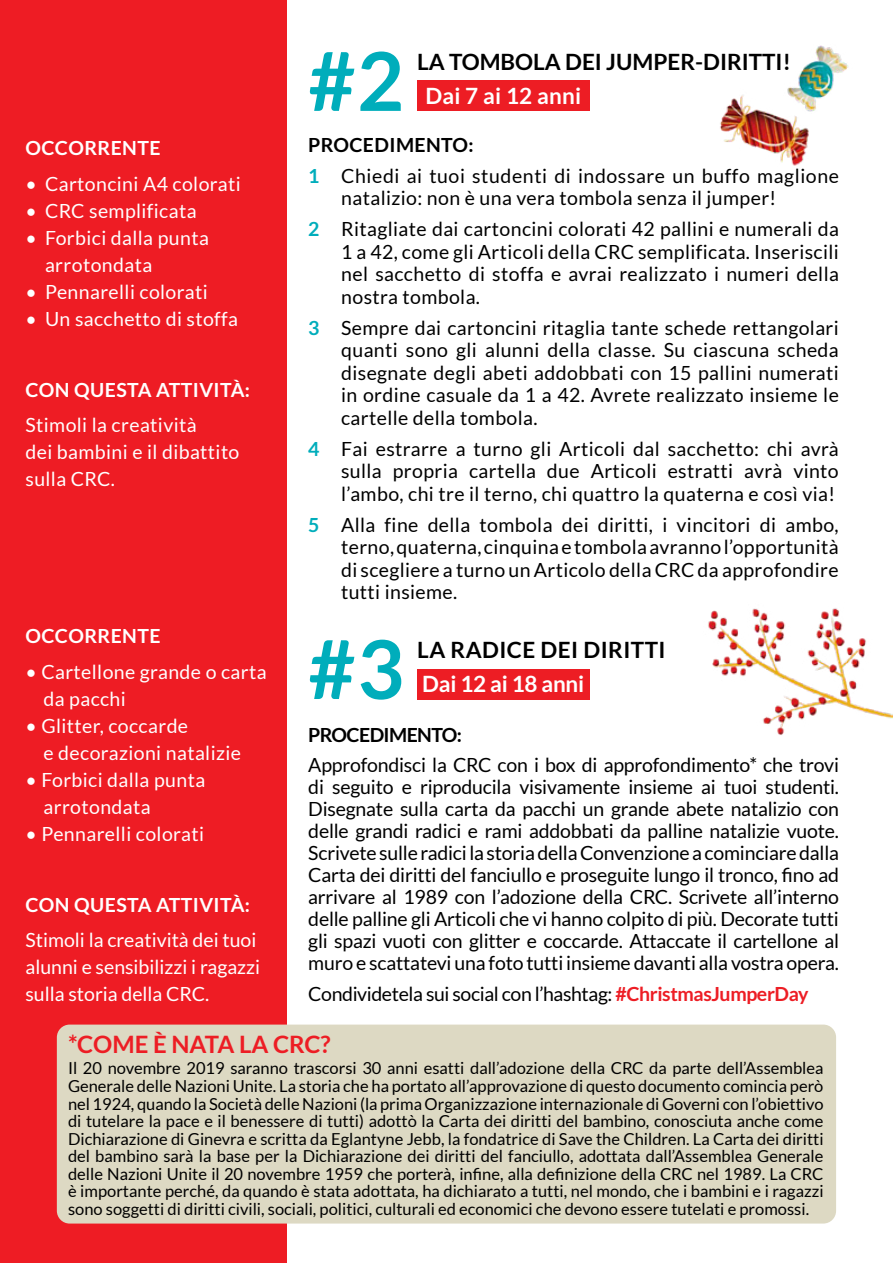
<style>
.page{position:relative;width:893px;height:1263px;background:#fff}
.page>*{position:absolute;margin:0;border:0;box-sizing:border-box;transform-origin:0 0}
.t1{font:700 81.15px "Lato";color:#00adbb}
.t2{font:700 24px "Lato";color:#ed1d24}
.t3{font:700 22.5px "Lato";color:#000}
.t4{font:700 22.5px "Lato";letter-spacing:.02em;color:#000}
.t5{font:700 22.5px "Lato";letter-spacing:-.01em;color:#fff}
.t6{font:700 22.5px "Lato";letter-spacing:.01em;color:#fff}
.t7{font:19.5px/22.5px "Lato";letter-spacing:.02em;color:#000;text-align:justify}
.t8{font:19.5px/27px "Lato";letter-spacing:.02em;color:#fff}
.t9{font:19.5px/27px "Lato";color:#fff}
.t10{font:700 19.5px "Lato";letter-spacing:.02em;color:#fff}
.t11{font:19.5px "Lato";letter-spacing:-.02em;color:#000}
.t12{font:700 19.5px "Lato";letter-spacing:-.03em;color:#000}
.t13{font:16.5px/17.5px "Lato";color:#000;text-align:justify}
.s1{font-weight:700}
.s2{font-weight:700;color:#00adbb}
.s3{font-weight:700;color:#ed1d24}
</style>
<div class="page">
<div style="left:0;top:0;width:286px;height:1263px;background:#ee1c24"></div>
<img style="left:708px;top:608px;width:185px;height:127px">
<img style="left:720px;top:45px;width:128px;height:121px">
<div style="left:57px;top:1024px;width:779px;height:199px;background:#ddd9c3;border-radius:13px"></div>
<div style="left:417px;top:81px;width:172px;height:30px;background:#ed1d24"></div>
<div style="left:417px;top:669px;width:172px;height:30px;background:#ed1d24"></div>
<p class="t10" style="left:26px;top:137px;width:136px">OCCORRENTE</p>
<p class="t8" style="left:26px;top:170px;width:217px">• Cartoncini A4 colorati</p>
<p class="t8" style="left:26px;top:197px;width:173px">• CRC semplificata</p>
<p class="t8" style="left:45px;top:224px;width:165px;text-indent:-20px">• Forbici dalla punta arrotondata</p>
<p class="t8" style="left:26px;top:278px;width:184px">• Pennarelli colorati</p>
<p class="t8" style="left:26px;top:305px;width:214px">• Un sacchetto di stoffa</p>
<p class="t10" style="left:26px;top:378px;width:226px">CON QUESTA ATTIVITÀ:</p>
<p class="t8" style="left:26px;top:412px;width:215px">Stimoli la creatività<br>dei bambini e il dibattito sulla CRC.</p>
<p class="t10" style="left:26px;top:625px;width:136px">OCCORRENTE</p>
<p class="t8" style="left:44px;top:658px;width:225px;text-indent:-18px">• Cartellone grande o carta da pacchi</p>
<p class="t8" style="left:44px;top:712px;width:199px;text-indent:-18px">• Glitter, coccarde<br>e decorazioni natalizie</p>
<p class="t8" style="left:44px;top:766px;width:163px;text-indent:-18px">• Forbici dalla punta arrotondata</p>
<p class="t8" style="left:26px;top:820px;width:180px">• Pennarelli colorati</p>
<p class="t10" style="left:26px;top:893px;width:226px">CON QUESTA ATTIVITÀ:</p>
<p class="t9" style="left:26px;top:926px;width:236px">Stimoli la creatività dei tuoi alunni e sensibilizzi i ragazzi sulla storia della CRC.</p>
<h1 class="t1" style="left:308px;top:35px;width:97px">#2</h1>
<p class="t3" style="left:417px;top:49px;width:375px">LA TOMBOLA DEI JUMPER-DIRITTI!</p>
<p class="t6" style="left:425px;top:82px;width:157px">Dai 7 ai 12 anni</p>
<p class="t7" style="left:308px;top:129px;width:532px;line-height:31px"><span class="s1">PROCEDIMENTO:<br></span><span class="s2">1</span> Chiedi ai tuoi studenti di indossare un buffo maglione</p>
<p class="t7" style="left:308px;top:182px;width:532px;line-height:31px;text-indent:33px">natalizio: non è una vera tombola senza il jumper!<br><span class="s2">2</span> Ritagliate dai cartoncini colorati 42 pallini e numerali da</p>
<p class="t7" style="left:341px;top:240px;width:499px">1 a 42, come gli Articoli della CRC semplificata. Inseriscili nel sacchetto di stoffa e avrai realizzato i numeri della nostra tombola.</p>
<p class="t7" style="left:341px;top:316px;width:499px;text-indent:-33px"><span class="s2">3</span> Sempre dai cartoncini ritaglia tante schede rettangolari quanti sono gli alunni della classe. Su ciascuna scheda disegnate degli abeti addobbati con 15 pallini numerati in ordine casuale da 1 a 42. Avrete realizzato insieme le cartelle della tombola.</p>
<p class="t7" style="left:341px;top:437px;width:499px;text-indent:-33px"><span class="s2">4</span> Fai estrarre a turno gli Articoli dal sacchetto: chi avrà sulla propria cartella due Articoli estratti avrà vinto l’ambo, chi tre il terno, chi quattro la quaterna e così via!</p>
<p class="t7" style="left:341px;top:513px;width:499px;text-indent:-33px"><span class="s2">5</span> Alla fine della tombola dei diritti, i vincitori di ambo, terno, quaterna, cinquina e tombola avranno l’opportunità di scegliere a turno un Articolo della CRC da approfondire tutti insieme.</p>
<h1 class="t1" style="left:308px;top:623px;width:97px">#3</h1>
<p class="t4" style="left:417px;top:637px;width:250px">LA RADICE DEI DIRITTI</p>
<p class="t5" style="left:422px;top:671px;width:163px">Dai 12 ai 18 anni</p>
<p class="t12" style="left:308px;top:724px;width:155px">PROCEDIMENTO:</p>
<p class="t7" style="left:308px;top:754px;width:532px;line-height:21.9px">Approfondisci la CRC con i box di approfondimento* che trovi di seguito e riproducila visivamente insieme ai tuoi studenti.<br>Disegnate sulla carta da pacchi un grande abete natalizio con delle grandi radici e rami addobbati da palline natalizie vuote.<br>Scrivete sulle radici la storia della Convenzione a cominciare dalla Carta dei diritti del fanciullo e proseguite lungo il tronco, fino ad arrivare al 1989 con l’adozione della CRC. Scrivete all’interno delle palline gli Articoli che vi hanno colpito di più. Decorate tutti gli spazi vuoti con glitter e coccarde. Attaccate il cartellone al muro e scattatevi una foto tutti insieme davanti alla vostra opera.</p>
<p class="t11" style="left:308px;top:983px;width:502px">Condividetela sui social con l’hashtag: <span class="s3">#ChristmasJumperDay</span></p>
<p class="t2" style="left:68px;top:1030px;width:264px">*COME È NATA LA CRC?</p>
<p class="t13" style="left:68px;top:1059px;width:757px">Il 20 novembre 2019 saranno trascorsi 30 anni esatti dall’adozione della CRC da parte dell’Assemblea Generale delle Nazioni Unite. La storia che ha portato all’approvazione di questo documento comincia però nel 1924, quando la Società delle Nazioni (la prima Organizzazione internazionale di Governi con l’obiettivo di tutelare la pace e il benessere di tutti) adottò la Carta dei diritti del bambino, conosciuta anche come Dichiarazione di Ginevra e scritta da Eglantyne Jebb, la fondatrice di Save the Children. La Carta dei diritti del bambino sarà la base per la Dichiarazione dei diritti del fanciullo, adottata dall’Assemblea Generale delle Nazioni Unite il 20 novembre 1959 che porterà, infine, alla definizione della CRC nel 1989. La CRC è importante perché, da quando è stata adottata, ha dichiarato a tutti, nel mondo, che i bambini e i ragazzi sono soggetti di diritti civili, sociali, politici, culturali ed economici che devono essere tutelati e promossi.</p>
</div>
